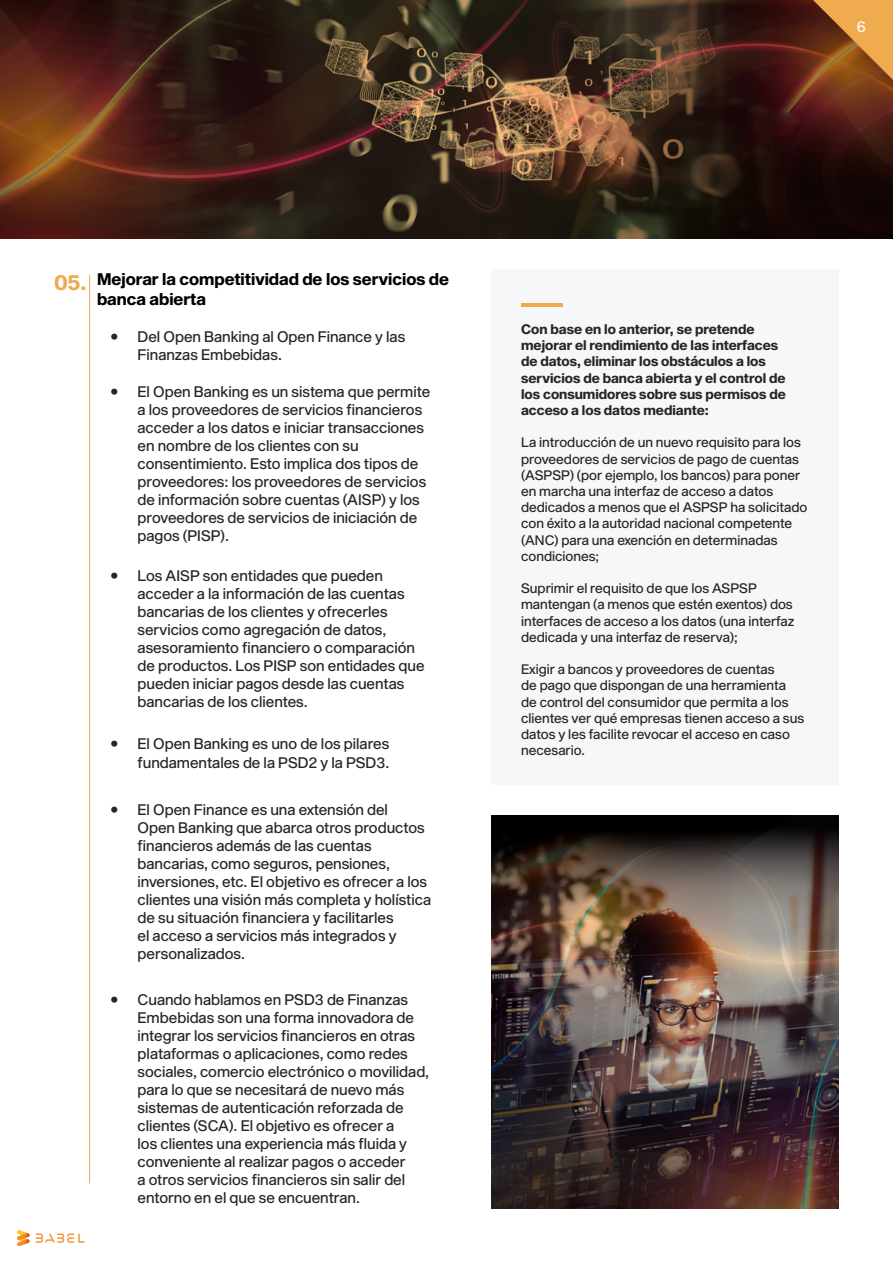
<style>
.page{position:relative;width:893px;height:1263px;background:#fff}
.page>*{position:absolute;margin:0;border:0;box-sizing:border-box;transform-origin:0 0}
.t1{font:700 21px "Sequel Sans Headline";color:#efaa4c}
.t2{font:700 16.5px/19.8px "Sequel Sans Headline";color:#000}
.t3{font:15px/18px "Sequel Sans Headline";color:#262626}
.t4{font:15px "Sequel Sans Headline";color:#fff}
.t5{font:13.5px/16.2px "Sequel Sans Headline";color:#262626}
.t6{font:700 13.5px/16.2px "Sequel Sans Headline";color:#262626}
</style>
<div class="page">
<img style="left:0;top:0;width:893px;height:238px">
<svg style="left:813px;top:0;width:80px;height:80px;background:#b67632"></svg>
<svg style="left:35px;top:1233px;width:50px;height:10px"></svg>
<svg style="left:17px;top:1230px;width:12px;height:16px"></svg>
<hr style="left:89px;top:275px;width:1px;height:908px;background:#efaa4c">
<div style="left:492px;top:269px;width:347px;height:515px;background:#f6f7f8"></div>
<hr style="left:521px;top:303px;width:42px;height:4px;background:#efaa4c">
<img style="left:492px;top:815px;width:347px;height:394px">
<p class="t4" style="left:857px;top:16px;width:11px">6</p>
<p class="t1" style="left:54px;top:267px;width:34px">05.</p>
<p class="t2" style="left:97px;top:270px;width:354px">Mejorar la competitividad de los servicios de banca abierta</p>
<p class="t3" style="left:138px;top:328px;width:269px;text-indent:-27px">• Del Open Banking al Open Finance y las<br>Finanzas Embebidas.</p>
<p class="t3" style="left:138px;top:383px;width:294px;text-indent:-27px">• El Open Banking es un sistema que permite a los proveedores de servicios financieros acceder a los datos e iniciar transacciones en nombre de los clientes con su consentimiento. Esto implica dos tipos de proveedores: los proveedores de servicios de información sobre cuentas (AISP) y los proveedores de servicios de iniciación de pagos (PISP).</p>
<p class="t3" style="left:138px;top:567px;width:288px;text-indent:-27px">• Los AISP son entidades que pueden acceder a la información de las cuentas bancarias de los clientes y ofrecerles servicios como agregación de datos, asesoramiento financiero o comparación de productos. Los PISP son entidades que pueden iniciar pagos desde las cuentas bancarias de los clientes.</p>
<p class="t3" style="left:111px;top:736px;width:280px;text-align:right">• El Open Banking es uno de los pilares fundamentales de la PSD2 y la PSD3.</p>
<p class="t3" style="left:138px;top:801px;width:295px;text-indent:-27px">• El Open Finance es una extensión del<br>Open Banking que abarca otros productos financieros además de las cuentas bancarias, como seguros, pensiones, inversiones, etc. El objetivo es ofrecer a los clientes una visión más completa y holística de su situación financiera y facilitarles<br>el acceso a servicios más integrados y personalizados.</p>
<p class="t3" style="left:138px;top:991px;width:293px;text-indent:-27px">• Cuando hablamos en PSD3 de Finanzas Embebidas son una forma innovadora de integrar los servicios financieros en otras plataformas o aplicaciones, como redes sociales, comercio electrónico o movilidad, para lo que se necesitará de nuevo más sistemas de autenticación reforzada de clientes (SCA). El objetivo es ofrecer a<br>los clientes una experiencia más fluida y conveniente al realizar pagos o acceder<br>a otros servicios financieros sin salir del entorno en el que se encuentran.</p>
<p class="t6" style="left:521px;top:322px;width:266px">Con base en lo anterior, se pretende mejorar el rendimiento de las interfaces de datos, eliminar los obstáculos a los servicios de banca abierta y el control de los consumidores sobre sus permisos de acceso a los datos mediante:</p>
<p class="t5" style="left:521px;top:435px;width:288px">La introducción de un nuevo requisito para los proveedores de servicios de pago de cuentas (ASPSP) (por ejemplo, los bancos) para poner en marcha una interfaz de acceso a datos dedicados a menos que el ASPSP ha solicitado con éxito a la autoridad nacional competente (ANC) para una exención en determinadas condiciones;</p>
<p class="t5" style="left:521px;top:581px;width:275px">Suprimir el requisito de que los ASPSP mantengan (a menos que estén exentos) dos interfaces de acceso a los datos (una interfaz dedicada y una interfaz de reserva);</p>
<p class="t5" style="left:521px;top:662px;width:285px">Exigir a bancos y proveedores de cuentas<br>de pago que dispongan de una herramienta de control del consumidor que permita a los clientes ver qué empresas tienen acceso a sus datos y les facilite revocar el acceso en caso necesario.</p>
</div>
